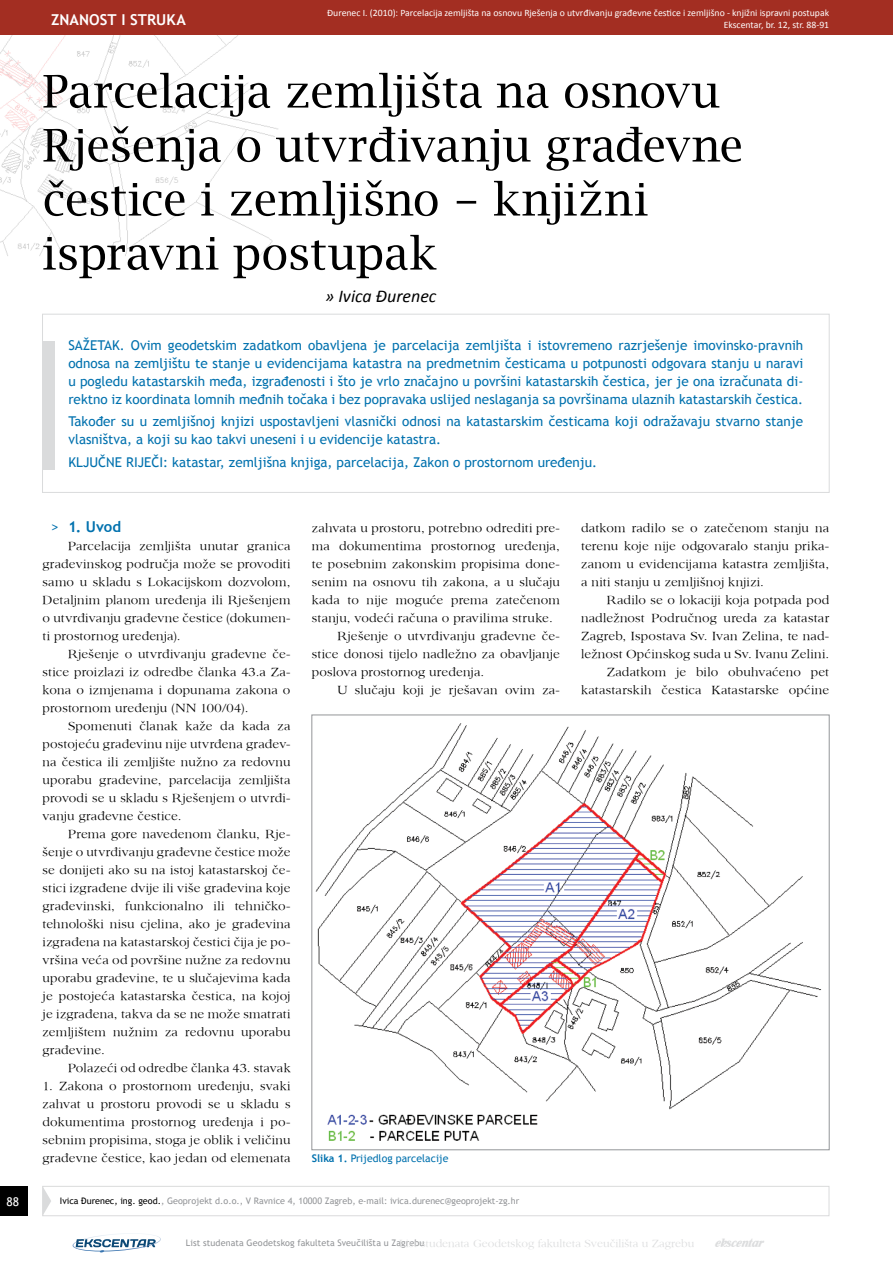
<style>
.page{position:relative;width:893px;height:1263px;background:#fff}
.page>*{position:absolute;margin:0;border:0;box-sizing:border-box;transform-origin:0 0}
.t1{font:italic 18px "Calibri";color:#000}
.t2{font:700 15px "Trebuchet MS";letter-spacing:.005em;color:#fff}
.t3{font:700 15px "Trebuchet MS";color:#0071ae}
.t4{font:13.5px/18px "Trebuchet MS";color:#0071ae;text-align:justify}
.t5{font:12.75px/18px "Sanford";letter-spacing:.01em;color:#000;text-align:justify}
.t6{font:12.75px "Flamenco D";color:#dcddde}
.t7{font:12px "Trebuchet MS";color:#fff}
.t8{font:11.25px "Sanford";color:#dcddde}
.t9{font:10.5px "Trebuchet MS";color:#0071ae}
.t10{font:9.75px "Calibri";color:#fff}
.t11{font:9px "Trebuchet MS";color:#939598}
.s1{font-weight:400}
.s2{font-weight:700}
.s3{color:#000}
</style>
<div class="page">
<div style="left:0;top:1186px;width:28px;height:30px;background:#000"></div>
<img style="left:72px;top:1242px;width:4px;height:7px">
<img style="left:84px;top:1233px;width:77px;height:11px">
<svg style="left:76px;top:1239px;width:80px;height:13px"></svg>
<img style="left:0;top:34px;width:284px;height:222px">
<svg style="left:43px;top:235px;width:393px;height:43px"></svg>
<svg style="left:45px;top:180px;width:603px;height:45px"></svg>
<svg style="left:43px;top:126px;width:698px;height:45px"></svg>
<svg style="left:43px;top:72px;width:676px;height:45px"></svg>
<img style="left:315px;top:723px;width:507px;height:418px">
<div style="left:43px;top:1186px;width:786px;height:30px;border:1px solid #dadbdc"></div>
<svg style="left:43px;top:1186px;width:8px;height:30px"></svg>
<div style="left:42px;top:314px;width:788px;height:179px;border:1px solid #dadbdc"></div>
<div style="left:42px;top:341px;width:13px;height:129px;background:#dadbdc"></div>
<div style="left:0;top:0;width:893px;height:34px;background:#a32e22"></div>
<p class="t2" style="left:51px;top:10px;width:136px">ZNANOST I STRUKA</p>
<p class="t10" style="left:327px;top:7px;width:503px">Đurenec I. (2010): Parcelacija zemljišta na osnovu Rješenja o utvrđivanju građevne čestice i zemljišno - knjižni ispravni postupak</p>
<p class="t10" style="left:724px;top:18px;width:107px">Ekscentar, br. 12, str. 88-91</p>
<p class="t7" style="left:6px;top:1194px;width:14px">88</p>
<h1 class="t1" style="left:325px;top:285px;width:113px">» Ivica Đurenec</h1>
<p class="t4" style="left:68px;top:336px;width:736px">SAŽETAK. Ovim geodetskim zadatkom obavljena je parcelacija zemljišta i istovremeno razrješenje imovinsko-pravnih odnosa na zemljištu te stanje u evidencijama katastra na predmetnim česticama u potpunosti odgovara stanju u naravi u pogledu katastarskih međa, izgrađenosti i što je vrlo značajno u površini katastarskih čestica, jer je ona izračunata di&shy;rektno iz koordinata lomnih međnih točaka i bez popravaka uslijed neslaganja sa površinama ulaznih katastarskih čestica.</p>
<p class="t4" style="left:68px;top:413px;width:736px">Također su u zemljišnoj knjizi uspostavljeni vlasnički odnosi na katastarskim česticama koji odražavaju stvarno stanje vlasništva, a koji su kao takvi uneseni i u evidencije katastra.</p>
<p class="t4" style="left:68px;top:453px;width:530px">KLJUČNE RIJEČI: katastar, zemljišna knjiga, parcelacija, Zakon o prostornom uređenju.</p>
<p class="t3" style="left:51px;top:517px;width:72px"><span class="s1">&gt;</span> 1. Uvod</p>
<p class="t5" style="left:43px;top:536px;width:250px;text-indent:26px">Parcelacija zemljišta unutar granica građevinskog područja može se provoditi samo u skladu s Lokacijskom dozvolom, Detaljnim planom uređenja ili Rješenjem o utvrđivanju građevne čestice (dokumen&shy;ti prostornog uređenja).</p>
<p class="t5" style="left:43px;top:644px;width:250px;text-indent:26px">Rješenje o utvrđivanju građevne če&shy;stice proizlazi iz odredbe članka 43.a Za&shy;kona o izmjenama i dopunama zakona o prostornom uređenju (NN 100/04).</p>
<p class="t5" style="left:43px;top:716px;width:250px;text-indent:26px">Spomenuti članak kaže da kada za postojeću građevinu nije utvrđena građev&shy;na čestica ili zemljište nužno za redovnu uporabu građevine, parcelacija zemljišta provodi se u skladu s Rješenjem o utvrđi&shy;vanju građevne čestice.</p>
<p class="t5" style="left:43px;top:824px;width:250px;text-indent:26px">Prema gore navedenom članku, Rje&shy;šenje o utvrđivanju građevne čestice može se donijeti ako su na istoj katastarskoj če&shy;stici izgrađene dvije ili više građevina koje građevinski, funkcionalno ili tehničko&shy;tehnološki nisu cjelina, ako je građevina izgrađena na katastarskoj čestici čija je po&shy;vršina veća od površine nužne za redovnu uporabu građevine, te u slučajevima kada je postojeća katastarska čestica, na kojoj je izgrađena, takva da se ne može smatrati zemljištem nužnim za redovnu uporabu građevine.</p>
<p class="t5" style="left:68px;top:1058px;width:224px">Polazeći od odredbe članka 43. stavak</p>
<p class="t5" style="left:43px;top:1076px;width:250px">1. Zakona o prostornom uređenju, svaki zahvat u prostoru provodi se u skladu s dokumentima prostornog uređenja i po&shy;sebnim propisima, stoga je oblik i veličinu građevne čestice, kao jedan od elemenata</p>
<p class="t5" style="left:312px;top:518px;width:250px">zahvata u prostoru, potrebno odrediti pre-</p>
<p class="t5" style="left:312px;top:536px;width:250px">ma dokumentima prostornog uređenja,</p>
<p class="t5" style="left:312px;top:554px;width:250px">te posebnim zakonskim propisima done-</p>
<p class="t5" style="left:312px;top:572px;width:250px">senim na osnovu tih zakona, a u slučaju</p>
<p class="t5" style="left:312px;top:590px;width:250px">kada to nije moguće prema zatečenom</p>
<p class="t5" style="left:312px;top:608px;width:242px">stanju, vodeći računa o pravilima struke.</p>
<p class="t5" style="left:337px;top:626px;width:224px">Rješenje o utvrđivanju građevne če-</p>
<p class="t5" style="left:312px;top:644px;width:250px">stice donosi tijelo nadležno za obavljanje</p>
<p class="t5" style="left:312px;top:662px;width:174px">poslova prostornog uređenja.</p>
<p class="t5" style="left:337px;top:680px;width:224px">U slučaju koji je rješavan ovim za-</p>
<p class="t9" style="left:312px;top:1152px;width:138px"><span class="s2">Slika 1.</span> Prijedlog parcelacije</p>
<p class="t11" style="left:60px;top:1196px;width:461px"><span class="s3">Ivica Đurenec, ing. geod.</span>, Geoprojekt d.o.o., V Ravnice 4, 10000 Zagreb, e-mail: ivica.durenec@geoprojekt-zg.hr</p>
<p class="t5" style="left:581px;top:518px;width:250px">datkom radilo se o zatečenom stanju na terenu koje nije odgovaralo stanju prika&shy;zanom u evidencijama katastra zemljišta, a niti stanju u zemljišnoj knjizi.</p>
<p class="t5" style="left:581px;top:590px;width:250px;text-align:right">Radilo se o lokaciji koja potpada pod nadležnost Područnog ureda za katastar Zagreb, Ispostava Sv. Ivan Zelina, te nad&shy;ležnost Općinskog suda u Sv. Ivanu Zelini.<br>Zadatkom je bilo obuhvaćeno pet katastarskih čestica Katastarske općine</p>
<p class="t8" style="left:399px;top:1237px;width:297px">List studenata Geodetskog fakulteta Sveučilišta u Zagrebu</p>
<p class="t6" style="left:716px;top:1235px;width:50px">ekscentar</p>
<p class="t11" style="left:186px;top:1238px;width:240px">List studenata Geodetskog fakulteta Sveučilišta u Zagrebu</p>
</div>
